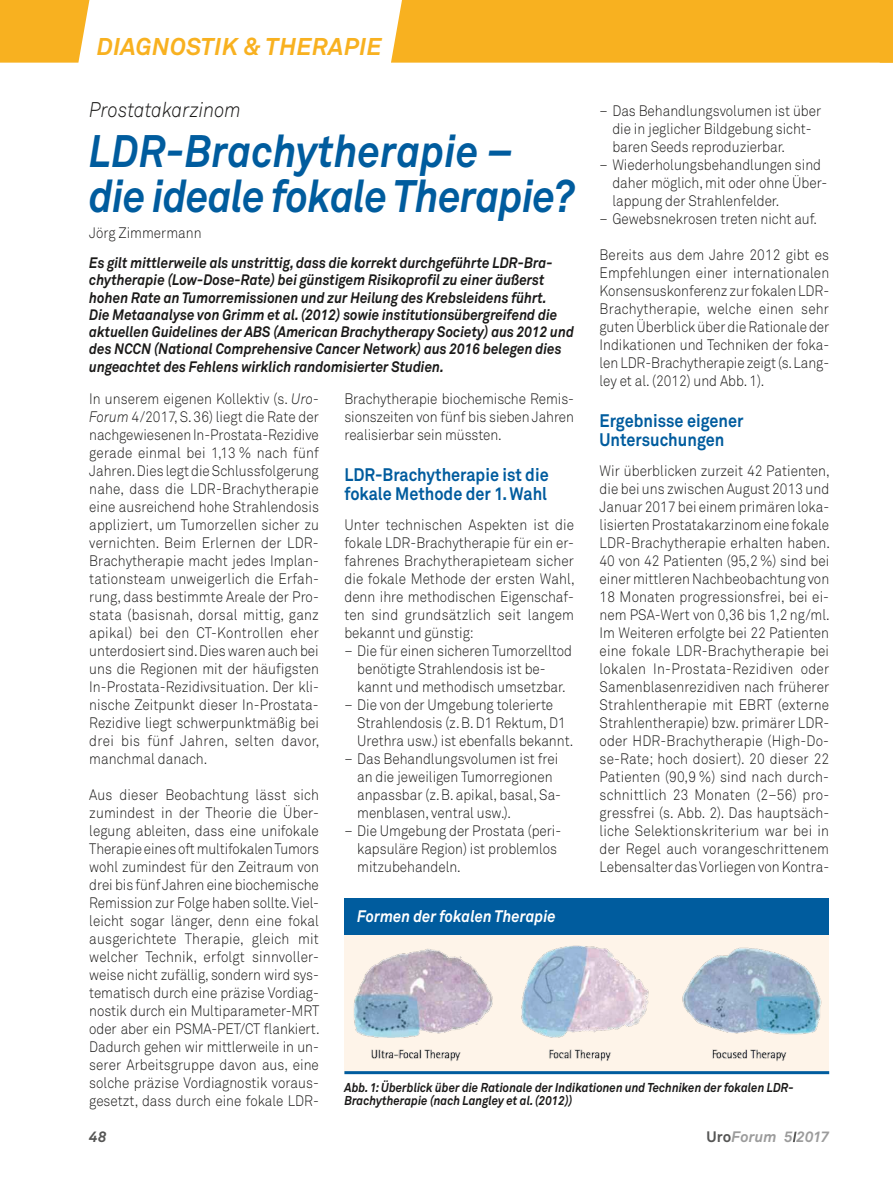
<style>
.page{position:relative;width:893px;height:1191px;background:#fff}
.page>*{position:absolute;margin:0;border:0;box-sizing:border-box;transform-origin:0 0}
.t1{font:italic 700 45px/45px "Akkurat Pro";letter-spacing:-.02em;color:#005c9e;scale:.9 1}
.t2{font:italic 700 24px "Akkurat Pro";letter-spacing:.015em;color:#f8b120}
.t3{font:italic 300 21px "Akkurat Pro";color:#1a1918;scale:.9 1}
.t4{font:700 18px/19.5px "Akkurat Pro";color:#005c9e;scale:.9 1}
.t5{font:italic 700 16.5px "Akkurat Pro";color:#fff;scale:.9 1}
.t6{font:300 15px/18px "Akkurat Pro";color:#1a1918;scale:.9 1}
.t7{font:italic 700 15px/17.2px "Akkurat Pro";color:#1a1918;scale:.9 1}
.t8{font:15px "Akkurat Light Pro";color:#1a1918;scale:.9 1}
.t9{font:italic 700 15px "Akkurat Pro";color:#9c9c9c}
.t10{font:italic 700 15px "Akkurat Pro";color:#565655}
.t11{font:italic 700 12.75px/13.5px "Akkurat Pro";color:#1a1918;scale:.9 1}
.s1{font-style:italic}
.s2{font-family:"Akkurat Light Pro";font-weight:400}
.s3{font-style:normal;color:#565655}
</style>
<div class="page">
<svg style="left:793px;top:1131px;width:4px;height:11px"></svg>
<div style="left:344px;top:934px;width:485px;height:140px;background:#fef4e9"></div>
<img style="left:354px;top:945px;width:468px;height:117px">
<div style="left:344px;top:898px;width:485px;height:36px;background:#005c9e"></div>
<hr style="left:344px;top:1071px;width:485px;height:3px;background:#005c9e">
<div style="left:391px;top:0;width:502px;height:63px;background:#f8b120"></div>
<svg style="left:0;top:0;width:90px;height:63px;background:#f8b630"></svg>
<h2 class="t2" style="left:97px;top:32px;width:287px">DIAGNOSTIK &amp; THERAPIE</h2>
<h3 class="t3" style="left:89px;top:97px;width:170px">Prostatakarzinom</h3>
<h1 class="t1" style="left:89px;top:128px;width:541px">LDR-Brachytherapie – die ideale fokale Therapie?</h1>
<p class="t8" style="left:89px;top:224px;width:126px">Jörg Zimmermann</p>
<p class="t7" style="left:89px;top:254px;width:540px">Es gilt mittlerweile als unstrittig, dass die korrekt durchgeführte LDR-Bra&shy;chytherapie (Low-Dose-Rate) bei günstigem Risikoprofil zu einer äußerst hohen Rate an Tumorremissionen und zur Heilung des Krebsleidens führt.<br>Die Metaanalyse von Grimm et al. (2012) sowie institutionsübergreifend die aktuellen Guidelines der ABS (American Brachytherapy Society) aus 2012 und des NCCN (National Comprehensive Cancer Network) aus 2016 belegen dies ungeachtet des Fehlens wirklich randomisierter Studien.</p>
<p class="t6" style="left:89px;top:390px;width:257px;text-align:justify">In unserem eigenen Kollektiv (s. <span class="s1">Uro-Forum</span> 4/2017, S. 36) liegt die Rate der nachgewiesenen In-Prostata-Rezidive gerade einmal bei 1,13 % nach fünf Jahren. Dies legt die Schlussfolgerung nahe, dass die LDR-Brachytherapie eine ausreichend hohe Strahlendosis appliziert, um Tumorzellen sicher zu vernichten. Beim Erlernen der LDR-Brachytherapie macht jedes Implan&shy;tationsteam unweigerlich die Erfah&shy;rung, dass bestimmte Areale der Pro&shy;stata (basisnah, dorsal mittig, ganz apikal) bei den CT-Kontrollen eher unterdosiert sind. Dies waren auch bei uns die Regionen mit der häufigsten In-Prostata-Rezidivsituation. Der kli&shy;nische Zeitpunkt dieser In-Prostata-Rezidive liegt schwerpunktmäßig bei drei bis fünf Jahren, selten davor, manchmal danach.</p>
<p class="t6" style="left:89px;top:786px;width:257px">Aus dieser Beobachtung lässt sich zumindest in der Theorie die Über&shy;legung ableiten, dass eine unifokale Therapie eines oft multifokalen Tumors wohl zumindest für den Zeitraum von drei bis fünf Jahren eine biochemische Remission zur Folge haben sollte. Viel&shy;leicht sogar länger, denn eine fokal ausgerichtete Therapie, gleich mit welcher Technik, erfolgt sinnvoller&shy;weise nicht zufällig, sondern wird sys&shy;tematisch durch eine präzise Vordiag&shy;nostik durch ein Multiparameter-MRT oder aber ein PSMA-PET/CT flankiert.<br>Dadurch gehen wir mittlerweile in un&shy;serer Arbeitsgruppe davon aus, eine solche präzise Vordiagnostik voraus&shy;gesetzt, dass durch eine fokale LDR-</p>
<p class="t6" style="left:612px;top:102px;width:234px;text-indent:-13px"><span class="s2">–</span> Das Behandlungsvolumen ist über die in jeglicher Bildgebung sicht&shy;baren Seeds reproduzierbar.</p>
<p class="t6" style="left:612px;top:156px;width:241px;text-indent:-13px"><span class="s2">–</span> Wiederholungsbehandlungen sind daher möglich, mit oder ohne Über&shy;lappung der Strahlenfelder.</p>
<p class="t6" style="left:600px;top:210px;width:243px"><span class="s2">–</span> Gewebsnekrosen treten nicht auf.</p>
<p class="t6" style="left:600px;top:246px;width:257px;text-align:justify">Bereits aus dem Jahre 2012 gibt es Empfehlungen einer internationalen Konsensuskonferenz zur fokalen LDR-Brachytherapie, welche einen sehr guten Überblick über die Rationale der Indikationen und Techniken der foka&shy;len LDR-Brachytherapie zeigt (s. Lang&shy;ley et al. (2012) und Abb. 1).</p>
<p class="t4" style="left:600px;top:411px;width:161px">Ergebnisse eigener<br>Untersuchungen</p>
<p class="t6" style="left:600px;top:462px;width:257px">Wir überblicken zurzeit 42 Patienten, die bei uns zwischen August 2013 und Januar 2017 bei einem primären loka&shy;lisierten Prostatakarzinom eine fokale LDR-Brachytherapie erhalten haben.<br>40 von 42 Patienten (95,2 %) sind bei einer mittleren Nachbeobachtung von 18 Monaten progressionsfrei, bei ei&shy;nem PSA-Wert von 0,36 bis 1,2 ng/ml.<br>Im Weiteren erfolgte bei 22 Patienten eine fokale LDR-Brachytherapie bei lokalen In-Prostata-Rezidiven oder Samenblasenrezidiven nach früherer Strahlentherapie mit EBRT (externe Strahlentherapie) bzw. primärer LDR&shy;oder HDR-Brachytherapie (High-Do&shy;se-Rate; hoch dosiert). 20 dieser 22<br>Patienten (90,9 %) sind nach durch&shy;schnittlich 23 Monaten (2–56) pro&shy;gressfrei (s. Abb. 2). Das hauptsäch&shy;liche Selektionskriterium war bei in der Regel auch vorangeschrittenem Lebensalter das Vorliegen von Kontra-</p>
<p class="t6" style="left:344px;top:390px;width:257px;text-align:justify">Brachytherapie biochemische Remis&shy;sionszeiten von fünf bis sieben Jahren realisierbar sein müssten.</p>
<p class="t4" style="left:344px;top:465px;width:228px">LDR-Brachytherapie ist die fokale Methode der 1. Wahl</p>
<p class="t6" style="left:344px;top:516px;width:257px;text-align:justify">Unter technischen Aspekten ist die fokale LDR-Brachytherapie für ein er&shy;fahrenes Brachytherapieteam sicher die fokale Methode der ersten Wahl, denn ihre methodischen Eigenschaf&shy;ten sind grundsätzlich seit langem bekannt und günstig:</p>
<p class="t6" style="left:357px;top:642px;width:240px;text-indent:-13px"><span class="s2">–</span> Die für einen sicheren Tumorzelltod benötigte Strahlendosis ist be&shy;kannt und methodisch umsetzbar.</p>
<p class="t6" style="left:357px;top:696px;width:242px;text-indent:-13px"><span class="s2">–</span> Die von der Umgebung tolerierte<br>Strahlendosis (z.B. D1 Rektum, D1<br>Urethra usw.) ist ebenfalls bekannt.</p>
<p class="t6" style="left:357px;top:750px;width:228px;text-indent:-13px"><span class="s2">–</span> Das Behandlungsvolumen ist frei an die jeweiligen Tumorregionen anpassbar (z.B. apikal, basal, Sa&shy;menblasen, ventral usw.).</p>
<p class="t6" style="left:357px;top:822px;width:228px;text-indent:-13px"><span class="s2">–</span> Die Umgebung der Prostata (peri&shy;kapsuläre Region) ist problemlos mitzubehandeln.</p>
<p class="t5" style="left:357px;top:906px;width:222px">Formen der fokalen Therapie</p>
<p class="t11" style="left:344px;top:1080px;width:501px">Abb. 1: Überblick über die Rationale der Indikationen und Techniken der fokalen LDR-<br>Brachytherapie (nach Langley et al. (2012))</p>
<p class="t10" style="left:89px;top:1127px;width:19px">48</p>
<p class="t9" style="left:706px;top:1127px;width:124px"><span class="s3">Uro</span>Forum 5 2017</p>
</div>
